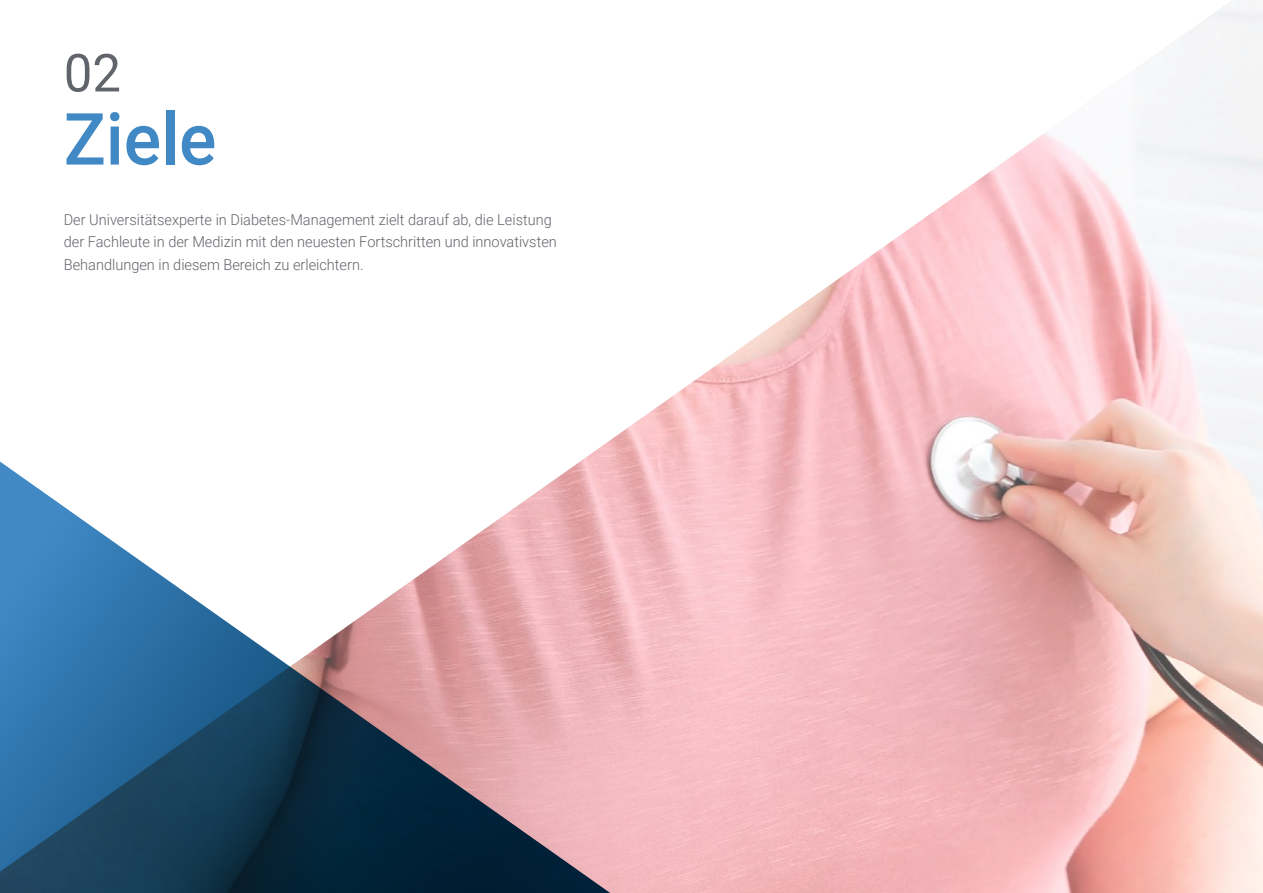
<style>
.page{position:relative;width:1263px;height:893px;background:#fff}
.page>*{position:absolute;margin:0;border:0;box-sizing:border-box;transform-origin:0 0}
.t1{font:500 72px "Roboto";color:#4089c5}
.t2{font:52.5px "Roboto";color:#61646a}
.t3{font:300 15px/22.5px "Roboto";color:#61646a}
</style>
<div class="page">
<img style="left:602px;top:0;width:661px;height:893px">
<svg style="left:0;top:446px;width:640px;height:447px"></svg>
<h2 class="t2" style="left:64px;top:36px;width:59px">02</h2>
<h1 class="t1" style="left:64px;top:89px;width:154px">Ziele</h1>
<p class="t3" style="left:64px;top:208px;width:495px">Der Universitätsexperte in Diabetes-Management zielt darauf ab, die Leistung der Fachleute in der Medizin mit den neuesten Fortschritten und innovativsten<br>Behandlungen in diesem Bereich zu erleichtern.</p>
</div>
